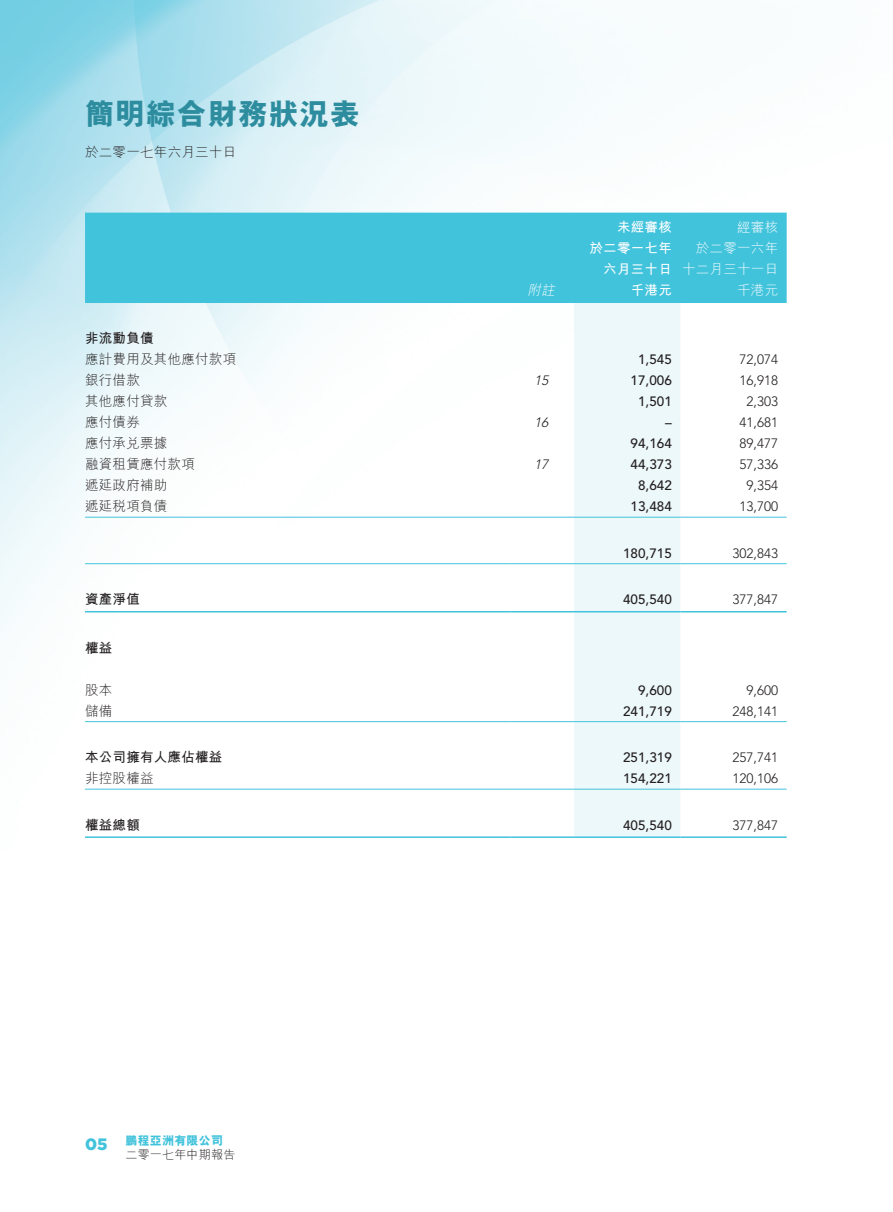
<style>
.page{position:relative;width:893px;height:1212px;background:#fff}
.page>*{position:absolute;margin:0;border:0;box-sizing:border-box;transform-origin:0 0}
.t1{font:800 30px "M Hei HK";letter-spacing:.02em;color:#2d8d9f}
.t2{font:900 16.5px "Gotham";color:#42c3dc}
._50_Table_txt{font:300 13.5px "Avenir LT Std";color:#231f20}
._50_Table_txt-2{font:500 13.5px "Avenir LT Std";color:#231f20}
._50_Table_txt-3{font:300 13.5px "M Hei HK";letter-spacing:.02em;color:#231f20}
._50_Table_txt-4{font:700 13.5px "M Hei HK";letter-spacing:.02em;color:#231f20}
._50_Table_txt-5{font:300 13.5px "M Hei HK";letter-spacing:.02em;color:#fff}
._50_Table_txt-6{font:700 13.5px "M Hei HK";letter-spacing:.02em;color:#fff}
._50_Table_txt-7{font:italic 300 13.5px "Avenir LT Std";color:#231f20}
._50_Table_txt-8{font:italic 300 13.5px "M Hei HK";color:#fff}
.t3{font:300 12px "M Hei HK";letter-spacing:.02em;color:#231f20}
.t4{font:800 12px "M Hei HK";letter-spacing:.02em;color:#42c3dc}
</style>
<div class="page">
<div style="left:85px;top:213px;width:702px;height:90px;background:#42c3dc"></div>
<div style="left:574px;top:303px;width:106px;height:533px;background:#edf8fb"></div>
<hr style="left:85px;top:517px;width:425px;height:1px;background:#42c3dc">
<hr style="left:510px;top:517px;width:64px;height:1px;background:#42c3dc">
<hr style="left:574px;top:517px;width:106px;height:1px;background:#42c3dc">
<hr style="left:680px;top:517px;width:107px;height:1px;background:#42c3dc">
<hr style="left:85px;top:563px;width:425px;height:1px;background:#42c3dc">
<hr style="left:510px;top:563px;width:64px;height:1px;background:#42c3dc">
<hr style="left:574px;top:563px;width:106px;height:1px;background:#42c3dc">
<hr style="left:680px;top:563px;width:107px;height:1px;background:#42c3dc">
<hr style="left:85px;top:611px;width:425px;height:1px;background:#42c3dc">
<hr style="left:510px;top:611px;width:64px;height:1px;background:#42c3dc">
<hr style="left:574px;top:611px;width:106px;height:1px;background:#42c3dc">
<hr style="left:680px;top:611px;width:107px;height:1px;background:#42c3dc">
<hr style="left:85px;top:721px;width:425px;height:1px;background:#42c3dc">
<hr style="left:510px;top:721px;width:64px;height:1px;background:#42c3dc">
<hr style="left:574px;top:721px;width:106px;height:1px;background:#42c3dc">
<hr style="left:680px;top:721px;width:107px;height:1px;background:#42c3dc">
<hr style="left:85px;top:789px;width:425px;height:1px;background:#42c3dc">
<hr style="left:510px;top:789px;width:64px;height:1px;background:#42c3dc">
<hr style="left:574px;top:789px;width:106px;height:1px;background:#42c3dc">
<hr style="left:680px;top:789px;width:107px;height:1px;background:#42c3dc">
<hr style="left:85px;top:836px;width:425px;height:2px;background:#42c3dc">
<hr style="left:510px;top:836px;width:64px;height:2px;background:#42c3dc">
<hr style="left:574px;top:836px;width:106px;height:2px;background:#42c3dc">
<hr style="left:680px;top:836px;width:107px;height:2px;background:#42c3dc">
<p class="t1" style="left:85px;top:99px;width:276px">簡明綜合財務狀況表</p>
<p class="_50_Table_txt-3" style="left:85px;top:145px;width:153px">於二零一七年六月三十日</p>
<p class="_50_Table_txt-8" style="left:527px;top:283px;width:32px">附註</p>
<p class="_50_Table_txt-6" style="left:617px;top:217px;width:56px">未經審核</p>
<p class="_50_Table_txt-6" style="left:589px;top:238px;width:84px">於二零一七年</p>
<p class="_50_Table_txt-6" style="left:603px;top:259px;width:70px">六月三十日</p>
<p class="_50_Table_txt-6" style="left:631px;top:280px;width:43px">千港元</p>
<p class="_50_Table_txt-5" style="left:737px;top:220px;width:43px">經審核</p>
<p class="_50_Table_txt-5" style="left:696px;top:241px;width:84px">於二零一六年</p>
<p class="_50_Table_txt-5" style="left:682px;top:262px;width:98px">十二月三十一日</p>
<p class="_50_Table_txt-5" style="left:737px;top:283px;width:43px">千港元</p>
<p class="_50_Table_txt-4" style="left:85px;top:328px;width:70px">非流動負債</p>
<p class="_50_Table_txt-3" style="left:85px;top:352px;width:153px">應計費用及其他應付款項</p>
<p class="_50_Table_txt-2" style="left:638px;top:352px;width:35px">1,545</p>
<p class="_50_Table_txt" style="left:739px;top:352px;width:40px">72,074</p>
<p class="_50_Table_txt-3" style="left:85px;top:373px;width:56px">銀行借款</p>
<p class="_50_Table_txt-7" style="left:534px;top:373px;width:19px">15</p>
<p class="_50_Table_txt-2" style="left:631px;top:373px;width:43px">17,006</p>
<p class="_50_Table_txt" style="left:739px;top:373px;width:40px">16,918</p>
<p class="_50_Table_txt-3" style="left:85px;top:394px;width:84px">其他應付貸款</p>
<p class="_50_Table_txt-2" style="left:638px;top:394px;width:35px">1,501</p>
<p class="_50_Table_txt" style="left:747px;top:394px;width:33px">2,303</p>
<p class="_50_Table_txt-3" style="left:85px;top:415px;width:56px">應付債券</p>
<p class="_50_Table_txt-7" style="left:534px;top:415px;width:19px">16</p>
<p class="_50_Table_txt-2" style="left:665px;top:415px;width:8px">–</p>
<p class="_50_Table_txt" style="left:739px;top:415px;width:40px">41,681</p>
<p class="_50_Table_txt-3" style="left:85px;top:436px;width:84px">應付承兌票據</p>
<p class="_50_Table_txt-2" style="left:631px;top:436px;width:43px">94,164</p>
<p class="_50_Table_txt" style="left:739px;top:436px;width:40px">89,477</p>
<p class="_50_Table_txt-3" style="left:85px;top:457px;width:111px">融資租賃應付款項</p>
<p class="_50_Table_txt-7" style="left:534px;top:457px;width:19px">17</p>
<p class="_50_Table_txt-2" style="left:631px;top:457px;width:43px">44,373</p>
<p class="_50_Table_txt" style="left:739px;top:457px;width:40px">57,336</p>
<p class="_50_Table_txt-3" style="left:85px;top:478px;width:84px">遞延政府補助</p>
<p class="_50_Table_txt-2" style="left:638px;top:478px;width:35px">8,642</p>
<p class="_50_Table_txt" style="left:747px;top:478px;width:33px">9,354</p>
<p class="_50_Table_txt-3" style="left:85px;top:499px;width:84px">遞延稅項負債</p>
<p class="_50_Table_txt-2" style="left:631px;top:499px;width:43px">13,484</p>
<p class="_50_Table_txt" style="left:739px;top:499px;width:40px">13,700</p>
<p class="_50_Table_txt-2" style="left:623px;top:545px;width:50px">180,715</p>
<p class="_50_Table_txt" style="left:732px;top:545px;width:47px">302,843</p>
<p class="_50_Table_txt-4" style="left:85px;top:590px;width:56px">資產淨值</p>
<p class="_50_Table_txt-4" style="left:85px;top:638px;width:29px">權益</p>
<p class="_50_Table_txt-2" style="left:623px;top:592px;width:50px">405,540</p>
<p class="_50_Table_txt" style="left:732px;top:592px;width:47px">377,847</p>
<p class="_50_Table_txt-3" style="left:85px;top:683px;width:29px">股本</p>
<p class="_50_Table_txt-2" style="left:638px;top:682px;width:35px">9,600</p>
<p class="_50_Table_txt" style="left:747px;top:682px;width:33px">9,600</p>
<p class="_50_Table_txt-3" style="left:85px;top:704px;width:29px">儲備</p>
<p class="_50_Table_txt-2" style="left:623px;top:703px;width:50px">241,719</p>
<p class="_50_Table_txt" style="left:732px;top:703px;width:47px">248,141</p>
<p class="_50_Table_txt-4" style="left:85px;top:747px;width:139px">本公司擁有人應佔權益</p>
<p class="_50_Table_txt-2" style="left:623px;top:750px;width:50px">251,319</p>
<p class="_50_Table_txt" style="left:732px;top:750px;width:47px">257,741</p>
<p class="_50_Table_txt-3" style="left:85px;top:771px;width:70px">非控股權益</p>
<p class="_50_Table_txt-2" style="left:623px;top:771px;width:50px">154,221</p>
<p class="_50_Table_txt" style="left:732px;top:771px;width:47px">120,106</p>
<p class="_50_Table_txt-4" style="left:85px;top:815px;width:56px">權益總額</p>
<p class="_50_Table_txt-2" style="left:623px;top:817px;width:50px">405,540</p>
<p class="_50_Table_txt" style="left:732px;top:817px;width:47px">377,847</p>
<p class="t2" style="left:85px;top:1133px;width:24px">05</p>
<p class="t4" style="left:125px;top:1135px;width:99px">鵬程亞洲有限公司</p>
<p class="t3" style="left:125px;top:1148px;width:111px">二零一七年中期報告</p>
</div>
